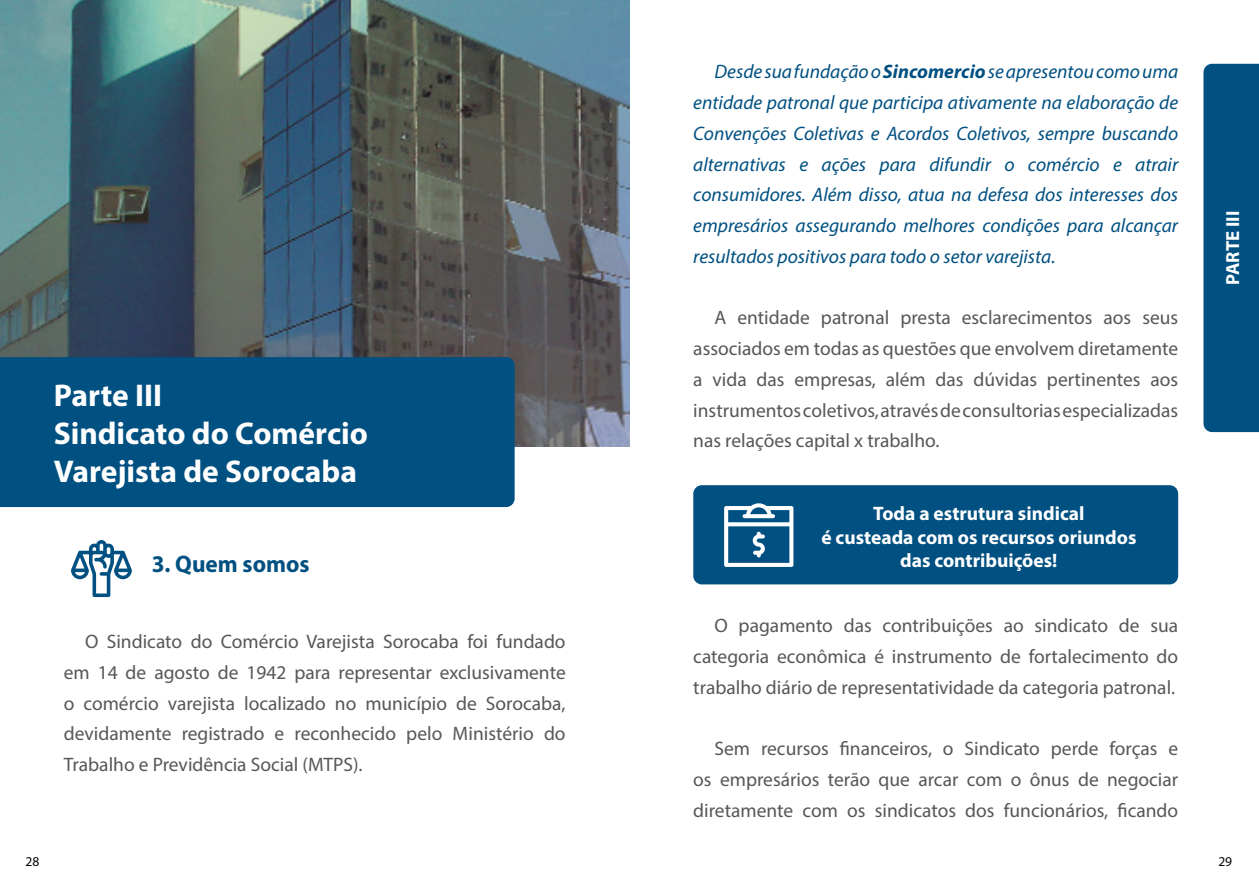
<style>
.page{position:relative;width:1259px;height:893px;background:#fff}
.page>*{position:absolute;margin:0;border:0;box-sizing:border-box;transform-origin:0 0}
.t1{font:700 31.5px/37.8px "Myriad Pro";color:#fff}
.t2{font:700 24px "Myriad Pro";color:#005081}
.t3{font:19.5px/30.8px "Myriad Pro";color:#575756;text-align:justify}
.t4{font:italic 19.5px/30.8px "Myriad Pro";color:#005081;text-align:justify}
.t5{font:700 19.5px/23.4px "Myriad Pro";color:#fff;text-align:center}
.t6{font:700 18.9px "Myriad Pro";color:#fff}
.t7{font:13.5px "Myriad Pro";color:#000}
.s1{font-weight:700}
</style>
<div class="page">
<img style="left:0;top:0;width:629px;height:446px">
<div style="left:0;top:357px;width:514px;height:150px;background:#005081"></div>
<div style="left:693px;top:485px;width:485px;height:99px;background:#005081;border-radius:9px"></div>
<svg style="left:724px;top:503px;width:69px;height:64px"></svg>
<svg style="left:71px;top:540px;width:61px;height:57px"></svg>
<div style="left:1203px;top:64px;width:56px;height:368px;background:#005081"></div>
<h1 class="t1" style="left:54px;top:376px;width:316px">Parte III<br>Sindicato do Comércio<br>Varejista de Sorocaba</h1>
<p class="t4" style="left:693px;top:56px;width:486px;text-indent:21px">Desde sua fundação o <span class="s1">Sincomercio</span> se apresentou como uma entidade patronal que participa ativamente na elaboração de Convenções Coletivas e Acordos Coletivos, sempre buscando alternativas e ações para difundir o comércio e atrair consumidores. Além disso, atua na defesa dos interesses dos empresários assegurando melhores condições para alcançar resultados positivos para todo o setor varejista.</p>
<p class="t3" style="left:693px;top:302px;width:486px;text-indent:21px">A entidade patronal presta esclarecimentos aos seus associados em todas as questões que envolvem diretamente a vida das empresas, além das dúvidas pertinentes aos instrumentos coletivos, através de consultorias especializadas nas relações capital x trabalho.</p>
<p class="t5" style="left:821px;top:501px;width:316px">Toda a estrutura sindical<br>é custeada com os recursos oriundos</p>
<p class="t2" style="left:152px;top:548px;width:159px">3. Quem somos</p>
<p class="t5" style="left:900px;top:548px;width:159px">das contribuições!</p>
<p class="t3" style="left:64px;top:626px;width:503px;text-indent:21px">O Sindicato do Comércio Varejista Sorocaba foi fundado em 14 de agosto de 1942 para representar exclusivamente o comércio varejista localizado no município de Sorocaba, devidamente registrado e reconhecido pelo Ministério do Trabalho e Previdência Social (MTPS).</p>
<p class="t3" style="left:693px;top:610px;width:486px;text-indent:21px">O pagamento das contribuições ao sindicato de sua categoria econômica é instrumento de fortalecimento do trabalho diário de representatividade da categoria patronal.</p>
<p class="t3" style="left:693px;top:733px;width:486px;text-indent:21px">Sem recursos financeiros, o Sindicato perde forças e os empresários terão que arcar com o ônus de negociar diretamente com os sindicatos dos funcionários, ficando</p>
<p class="t6" style="left:1220px;top:285px;width:76px;rotate:-90deg">PARTE III</p>
<p class="t7" style="left:26px;top:853px;width:15px">28</p>
<p class="t7" style="left:1218px;top:853px;width:15px">29</p>
</div>
